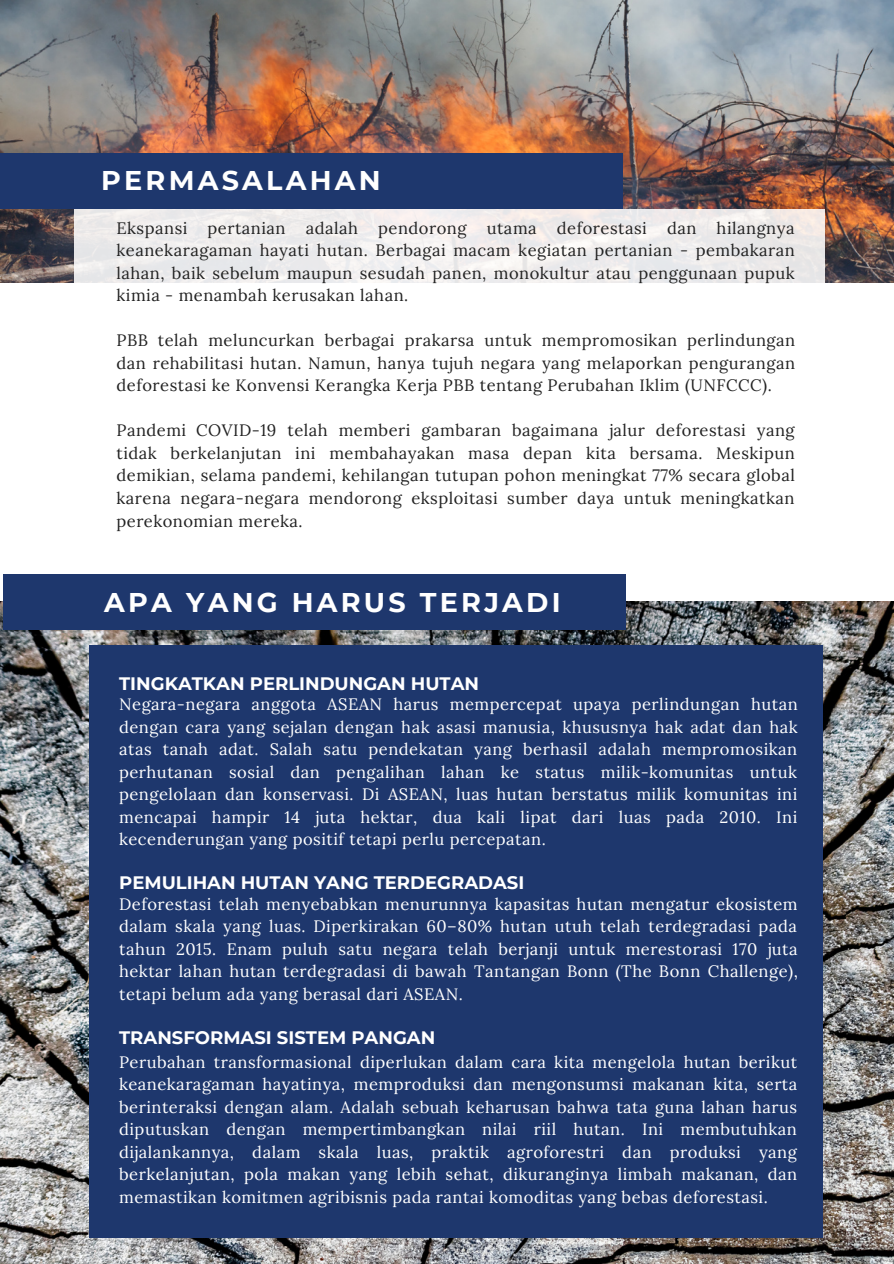
<style>
.page{position:relative;width:894px;height:1264px;background:#fff}
.page>*{position:absolute;margin:0;border:0;box-sizing:border-box;transform-origin:0 0}
.t1{font:700 27px "Montserrat";letter-spacing:.12em;color:#fff}
.t2{font:700 18px "Montserrat";color:#fff}
.t3{font:16.5px/22.5px "Lora";letter-spacing:.03em;color:#fff;text-align:justify}
.t4{font:16.5px/22.5px "Lora";letter-spacing:.03em;color:#222;text-align:justify}
</style>
<div class="page">
<img style="left:0;top:0;width:893px;height:283px">
<svg style="left:74px;top:208px;width:750px;height:394px"></svg>
<img style="left:0;top:602px;width:893px;height:661px">
<div style="left:3px;top:574px;width:622px;height:56px;background:#1e376d"></div>
<div style="left:0;top:153px;width:622px;height:56px;background:#1e376d"></div>
<div style="left:89px;top:645px;width:734px;height:593px;background:#1e376d"></div>
<p class="t1" style="left:101px;top:164px;width:281px">PERMASALAHAN</p>
<p class="t4" style="left:116px;top:216px;width:679px">Ekspansi pertanian adalah pendorong utama deforestasi dan hilangnya keanekaragaman hayati hutan. Berbagai macam kegiatan pertanian - pembakaran lahan, baik sebelum maupun sesudah panen, monokultur atau penggunaan pupuk kimia - menambah kerusakan lahan.</p>
<p class="t4" style="left:116px;top:329px;width:680px">PBB telah meluncurkan berbagai prakarsa untuk mempromosikan perlindungan dan rehabilitasi hutan. Namun, hanya tujuh negara yang melaporkan pengurangan deforestasi ke Konvensi Kerangka Kerja PBB tentang Perubahan Iklim (UNFCCC).</p>
<p class="t4" style="left:116px;top:419px;width:679px">Pandemi COVID-19 telah memberi gambaran bagaimana jalur deforestasi yang tidak berkelanjutan ini membahayakan masa depan kita bersama. Meskipun demikian, selama pandemi, kehilangan tutupan pohon meningkat 77% secara global karena negara-negara mendorong eksploitasi sumber daya untuk meningkatkan perekonomian mereka.</p>
<p class="t1" style="left:104px;top:585px;width:457px">APA YANG HARUS TERJADI</p>
<p class="t2" style="left:119px;top:672px;width:361px">TINGKATKAN PERLINDUNGAN HUTAN</p>
<p class="t3" style="left:119px;top:692px;width:680px">Negara-negara anggota ASEAN harus mempercepat upaya perlindungan hutan dengan cara yang sejalan dengan hak asasi manusia, khususnya hak adat dan hak atas tanah adat. Salah satu pendekatan yang berhasil adalah mempromosikan perhutanan sosial dan pengalihan lahan ke status milik-komunitas untuk pengelolaan dan konservasi. Di ASEAN, luas hutan berstatus milik komunitas ini mencapai hampir 14 juta hektar, dua kali lipat dari luas pada 2010. Ini kecenderungan yang positif tetapi perlu percepatan.</p>
<p class="t2" style="left:119px;top:872px;width:406px">PEMULIHAN HUTAN YANG TERDEGRADASI</p>
<p class="t3" style="left:119px;top:892px;width:680px">Deforestasi telah menyebabkan menurunnya kapasitas hutan mengatur ekosistem dalam skala yang luas. Diperkirakan 60–80% hutan utuh telah terdegradasi pada tahun 2015. Enam puluh satu negara telah berjanji untuk merestorasi 170 juta hektar lahan hutan terdegradasi di bawah Tantangan Bonn (The Bonn Challenge), tetapi belum ada yang berasal dari ASEAN.</p>
<p class="t2" style="left:119px;top:1026px;width:317px">TRANSFORMASI SISTEM PANGAN</p>
<p class="t3" style="left:119px;top:1050px;width:679px">Perubahan transformasional diperlukan dalam cara kita mengelola hutan berikut keanekaragaman hayatinya, memproduksi dan mengonsumsi makanan kita, serta berinteraksi dengan alam. Adalah sebuah keharusan bahwa tata guna lahan harus diputuskan dengan mempertimbangkan nilai riil hutan. Ini membutuhkan dijalankannya, dalam skala luas, praktik agroforestri dan produksi yang berkelanjutan, pola makan yang lebih sehat, dikuranginya limbah makanan, dan memastikan komitmen agribisnis pada rantai komoditas yang bebas deforestasi.</p>
</div>
